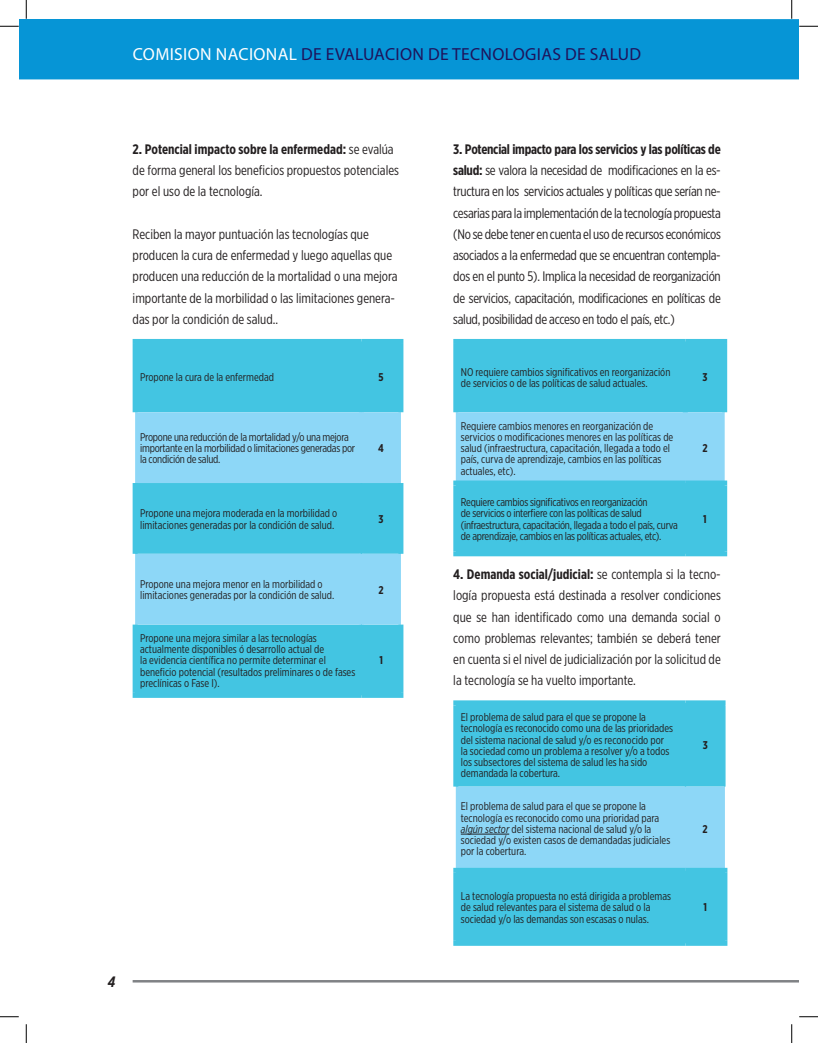
<style>
.page{position:relative;width:818px;height:1043px;background:#fff}
.page>*{position:absolute;margin:0;border:0;box-sizing:border-box;transform-origin:0 0}
.t1{font:17.5px "Myriad Pro";letter-spacing:.02em;color:#1e135b}
.t2{font:italic 700 15px "Gotham X Narrow";color:#231f20}
.t3{font:13.75px/21.2px "Gotham X Narrow";color:#231f20}
.t4{font:11.25px/11.2px "Gotham X Narrow";color:#231f20}
.t5{font:11.25px/11.2px "Gotham X Narrow";letter-spacing:-.02em;color:#231f20}
.t6{font:700 11.25px "Gotham X Narrow";color:#231f20}
.s1{color:#fff}
.s2{font-weight:700}
.s3{font-style:italic}
</style>
<div class="page">
<div style="left:19px;top:19px;width:779px;height:60px;background:#0695d6"></div>
<hr style="left:133px;top:980px;width:665px;height:2px;background:#808285">
<div style="left:138px;top:344px;width:260px;height:349px;background:#43c5e2"></div>
<svg style="left:135px;top:412px;width:266px;height:212px;background:#74d1f0"></svg>
<hr style="left:361px;top:344px;width:1px;height:68px;background:#43c5e2">
<div style="left:359px;top:412px;width:5px;height:71px;background:#8dd7f7"></div>
<div style="left:359px;top:554px;width:5px;height:70px;background:#8dd7f7"></div>
<hr style="left:361px;top:624px;width:1px;height:69px;background:#43c5e2">
<hr style="left:361px;top:483px;width:1px;height:71px;background:#43c5e2">
<div style="left:133px;top:339px;width:228px;height:5px;background:#43c5e2"></div>
<div style="left:133px;top:344px;width:5px;height:68px;background:#43c5e2"></div>
<div style="left:361px;top:339px;width:42px;height:5px;background:#43c5e2"></div>
<div style="left:398px;top:344px;width:5px;height:68px;background:#43c5e2"></div>
<div style="left:133px;top:483px;width:5px;height:71px;background:#43c5e2"></div>
<div style="left:398px;top:483px;width:5px;height:71px;background:#43c5e2"></div>
<div style="left:133px;top:624px;width:5px;height:69px;background:#43c5e2"></div>
<div style="left:398px;top:624px;width:5px;height:69px;background:#43c5e2"></div>
<div style="left:133px;top:693px;width:228px;height:5px;background:#43c5e2"></div>
<div style="left:361px;top:693px;width:42px;height:5px;background:#43c5e2"></div>
<div style="left:458px;top:344px;width:264px;height:207px;background:#43c5e2"></div>
<div style="left:456px;top:412px;width:268px;height:68px;background:#8dd7f7"></div>
<hr style="left:684px;top:485px;width:2px;height:66px;background:#43c5e2">
<div style="left:682px;top:412px;width:5px;height:68px;background:#8dd7f7"></div>
<div style="left:682px;top:344px;width:5px;height:68px;background:#43c5e2"></div>
<div style="left:453px;top:339px;width:232px;height:5px;background:#43c5e2"></div>
<div style="left:685px;top:339px;width:42px;height:5px;background:#43c5e2"></div>
<div style="left:453px;top:344px;width:5px;height:68px;background:#43c5e2"></div>
<div style="left:722px;top:344px;width:5px;height:68px;background:#43c5e2"></div>
<div style="left:453px;top:480px;width:232px;height:5px;background:#43c5e2"></div>
<div style="left:685px;top:480px;width:42px;height:5px;background:#43c5e2"></div>
<div style="left:453px;top:551px;width:232px;height:5px;background:#43c5e2"></div>
<div style="left:685px;top:551px;width:42px;height:5px;background:#43c5e2"></div>
<div style="left:453px;top:485px;width:5px;height:66px;background:#43c5e2"></div>
<div style="left:722px;top:485px;width:5px;height:66px;background:#43c5e2"></div>
<div style="left:458px;top:705px;width:266px;height:235px;background:#43c5e2"></div>
<div style="left:456px;top:786px;width:268px;height:81px;background:#8dd7f7"></div>
<div style="left:453px;top:705px;width:5px;height:81px;background:#43c5e2"></div>
<div style="left:453px;top:700px;width:232px;height:5px;background:#43c5e2"></div>
<div style="left:685px;top:700px;width:40px;height:5px;background:#43c5e2"></div>
<hr style="left:684px;top:705px;width:2px;height:81px;background:#43c5e2">
<hr style="left:724px;top:705px;width:1px;height:81px;background:#43c5e2">
<hr style="left:684px;top:872px;width:2px;height:68px;background:#43c5e2">
<div style="left:453px;top:867px;width:232px;height:5px;background:#43c5e2"></div>
<div style="left:685px;top:867px;width:42px;height:5px;background:#43c5e2"></div>
<div style="left:453px;top:940px;width:232px;height:5px;background:#43c5e2"></div>
<div style="left:685px;top:940px;width:42px;height:5px;background:#43c5e2"></div>
<div style="left:453px;top:872px;width:5px;height:68px;background:#43c5e2"></div>
<div style="left:722px;top:872px;width:5px;height:68px;background:#43c5e2"></div>
<hr style="left:461px;top:833px;width:48px;height:1px;background:#231f20">
<svg style="left:0;top:25px;width:19px;height:2px"></svg>
<svg style="left:799px;top:25px;width:19px;height:2px"></svg>
<svg style="left:0;top:1016px;width:19px;height:1px"></svg>
<svg style="left:799px;top:1016px;width:19px;height:1px"></svg>
<svg style="left:25px;top:0;width:2px;height:19px"></svg>
<svg style="left:25px;top:1024px;width:2px;height:18px"></svg>
<svg style="left:791px;top:0;width:1px;height:19px"></svg>
<svg style="left:791px;top:1024px;width:1px;height:18px"></svg>
<h1 class="t1" style="left:133px;top:43px;width:510px"><span class="s1">COMISION NACIONAL</span> DE EVALUACION DE TECNOLOGIAS DE SALUD</h1>
<p class="t3" style="left:133px;top:138px;width:268px"><span class="s2">2. Potencial impacto sobre la enfermedad:</span> se evalúa de forma general los beneficios propuestos potenciales por el uso de la tecnología.</p>
<p class="t3" style="left:133px;top:223px;width:266px">Reciben la mayor puntuación las tecnologías que producen la cura de enfermedad y luego aquellas que producen una reducción de la mortalidad o una mejora importante de la morbilidad o las limitaciones genera&shy;das por la condición de salud..</p>
<p class="t4" style="left:140px;top:371px;width:135px">Propone la cura de la enfermedad</p>
<p class="t6" style="left:378px;top:370px;width:7px">5</p>
<p class="t5" style="left:140px;top:431px;width:216px">Propone una reducción de la mortalidad y/o una mejora importante en la morbilidad o limitaciones generadas por la condición de salud.</p>
<p class="t6" style="left:378px;top:441px;width:7px">4</p>
<p class="t4" style="left:140px;top:507px;width:199px">Propone una mejora moderada en la morbilidad o limitaciones generadas por la condición de salud.</p>
<p class="t6" style="left:378px;top:512px;width:7px">3</p>
<p class="t4" style="left:140px;top:578px;width:196px">Propone una mejora menor en la morbilidad o limitaciones generadas por la condición de salud.</p>
<p class="t6" style="left:378px;top:583px;width:7px">2</p>
<p class="t4" style="left:140px;top:632px;width:217px">Propone una mejora similar a las tecnologías actualmente disponibles ó desarrollo actual de<br>la evidencia científica no permite determinar el beneficio potencial (resultados preliminares o de fases preclínicas o Fase I).</p>
<p class="t6" style="left:379px;top:653px;width:5px">1</p>
<h2 class="t2" style="left:108px;top:972px;width:9px">4</h2>
<p class="t3" style="left:453px;top:138px;width:269px;text-align:justify"><span class="s2">3. Potencial impacto para los servicios y las políticas de salud:</span> se valora la necesidad de modificaciones en la es&shy;tructura en los servicios actuales y políticas que serían ne&shy;cesarias para la implementación de la tecnología propuesta (No se debe tener en cuenta el uso de recursos económicos asociados a la enfermedad que se encuentran contempla&shy;dos en el punto 5). Implica la necesidad de reorganización de servicios, capacitación, modificaciones en políticas de salud, posibilidad de acceso en todo el país, etc.)</p>
<p class="t4" style="left:461px;top:366px;width:211px">NO requiere cambios significativos en reorganización de servicios o de las políticas de salud actuales.</p>
<p class="t6" style="left:702px;top:370px;width:7px">3</p>
<p class="t4" style="left:461px;top:420px;width:214px">Requiere cambios menores en reorganización de servicios o modificaciones menores en las políticas de salud (infraestructura, capacitación, llegada a todo el país, curva de aprendizaje, cambios en las políticas actuales, etc).</p>
<p class="t6" style="left:702px;top:441px;width:7px">2</p>
<p class="t5" style="left:461px;top:496px;width:218px">Requiere cambios significativos en reorganización<br>de servicios o interfiere con las políticas de salud (infraestructura, capacitación, llegada a todo el país, curva de aprendizaje, cambios en las políticas actuales, etc).</p>
<p class="t6" style="left:703px;top:512px;width:5px">1</p>
<p class="t3" style="left:453px;top:563px;width:269px;text-align:justify"><span class="s2">4. Demanda social/judicial:</span> se contempla si la tecno&shy;logía propuesta está destinada a resolver condiciones que se han identificado como una demanda social o como problemas relevantes; también se deberá tener en cuenta si el nivel de judicialización por la solicitud de la tecnología se ha vuelto importante.</p>
<p class="t4" style="left:461px;top:711px;width:214px">El problema de salud para el que se propone la tecnología es reconocido como una de las prioridades del sistema nacional de salud y/o es reconocido por la sociedad como un problema a resolver y/o a todos los subsectores del sistema de salud les ha sido demandada la cobertura.</p>
<p class="t6" style="left:702px;top:738px;width:7px">3</p>
<p class="t4" style="left:461px;top:800px;width:211px">El problema de salud para el que se propone la tecnología es reconocido como una prioridad para <span class="s3">algún sector</span> del sistema nacional de salud y/o la sociedad y/o existen casos de demandadas judiciales por la cobertura.</p>
<p class="t6" style="left:702px;top:822px;width:7px">2</p>
<p class="t4" style="left:461px;top:890px;width:212px">La tecnología propuesta no está dirigida a problemas de salud relevantes para el sistema de salud o la sociedad y/o las demandas son escasas o nulas.</p>
<p class="t6" style="left:703px;top:900px;width:5px">1</p>
</div>
